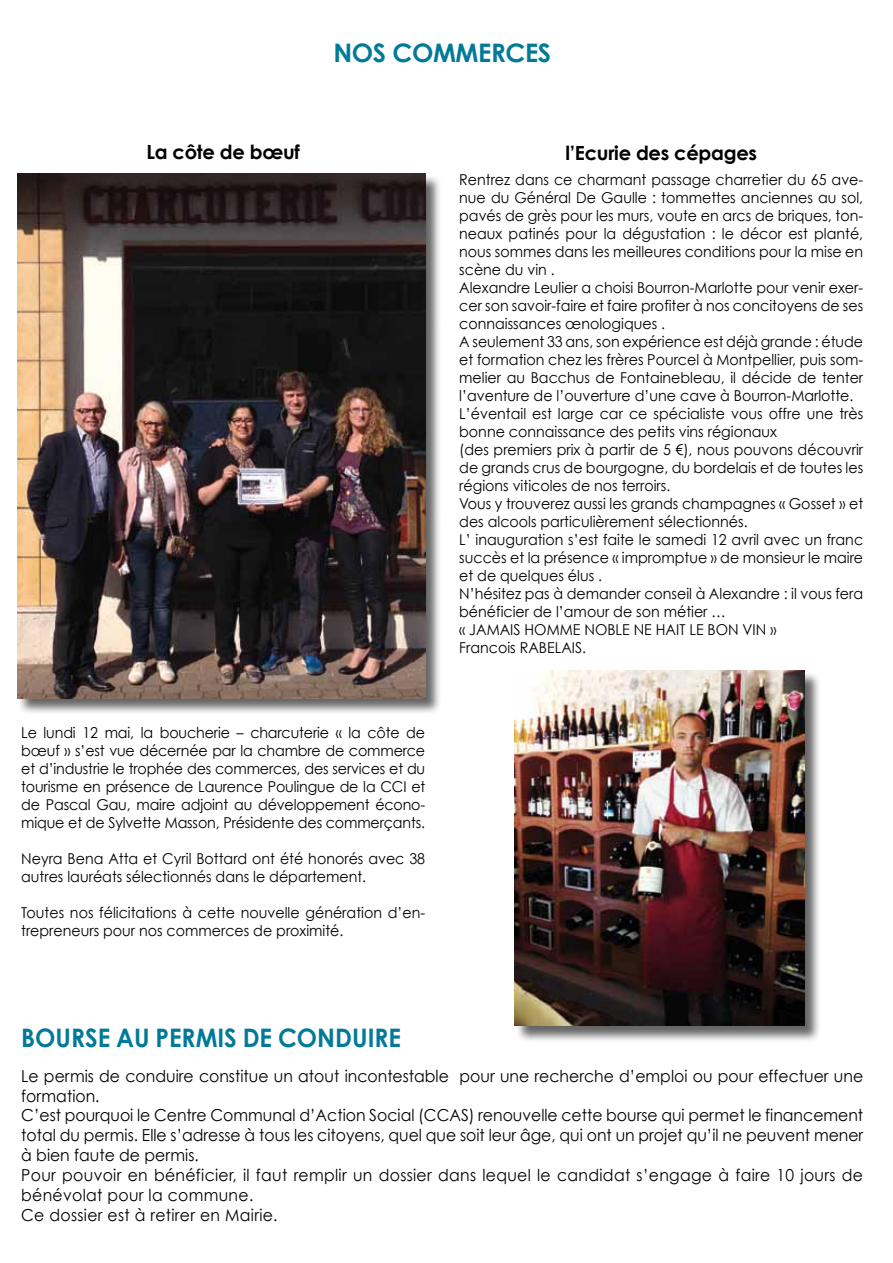
<style>
.page{position:relative;width:893px;height:1263px;background:#fff}
.page>*{position:absolute;margin:0;border:0;box-sizing:border-box;transform-origin:0 0}
.t1{font:700 25.5px "Century Gothic";color:#007a98;scale:.95 1}
.t2{font:700 25.5px "Century Gothic";color:#007a98}
.t3{font:700 19.5px "Century Gothic";letter-spacing:-.015em;color:#000}
.t4{font:16.5px/19.8px "Century Gothic";color:#000;scale:.95 1}
.t5{font:15px/18px "Century Gothic";color:#000;scale:.95 1}
</style>
<div class="page">
<div style="left:515px;top:671px;width:306px;height:372px;background:#000;opacity:.6"></div>
<img style="left:514px;top:670px;width:290px;height:356px">
<div style="left:17px;top:174px;width:425px;height:541px;background:#000;opacity:.6"></div>
<img style="left:17px;top:174px;width:408px;height:524px">
<h1 class="t2" style="left:333px;top:36px;width:219px">NOS COMMERCES</h1>
<h2 class="t3" style="left:146px;top:140px;width:155px">La côte de bœuf</h2>
<h2 class="t3" style="left:565px;top:140px;width:193px">l’Ecurie des cépages</h2>
<p class="t5" style="left:21px;top:724px;width:427px;text-align:justify">Le lundi 12 mai, la boucherie – charcuterie « la côte de bœuf » s’est vue décernée par la chambre de commerce et d’industrie le trophée des commerces, des services et du tourisme en présence de Laurence Poulingue de la CCI et de Pascal Gau, maire adjoint au développement écono&shy;mique et de Sylvette Masson, Présidente des commerçants.</p>
<p class="t5" style="left:21px;top:850px;width:427px">Neyra Bena Atta et Cyril Bottard ont été honorés avec 38 autres lauréats sélectionnés dans le département.</p>
<p class="t5" style="left:21px;top:904px;width:427px">Toutes nos félicitations à cette nouvelle génération d’en&shy;trepreneurs pour nos commerces de proximité.</p>
<p class="t5" style="left:459px;top:171px;width:427px">Rentrez dans ce charmant passage charretier du 65 ave&shy;nue du Général De Gaulle : tommettes anciennes au sol, pavés de grès pour les murs, voute en arcs de briques, ton&shy;neaux patinés pour la dégustation : le décor est planté, nous sommes dans les meilleures conditions pour la mise en scène du vin .<br>Alexandre Leulier a choisi Bourron-Marlotte pour venir exer&shy;cer son savoir-faire et faire profiter à nos concitoyens de ses connaissances œnologiques .<br>A seulement 33 ans, son expérience est déjà grande : étude et formation chez les frères Pourcel à Montpellier, puis som&shy;melier au Bacchus de Fontainebleau, il décide de tenter l’aventure de l’ouverture d’une cave à Bourron-Marlotte.<br>L’éventail est large car ce spécialiste vous offre une très bonne connaissance des petits vins régionaux<br>(des premiers prix à partir de 5 €), nous pouvons découvrir de grands crus de bourgogne, du bordelais et de toutes les régions viticoles de nos terroirs.<br>Vous y trouverez aussi les grands champagnes « Gosset » et des alcools particulièrement sélectionnés.<br>L’ inauguration s’est faite le samedi 12 avril avec un franc succès et la présence « impromptue » de monsieur le maire et de quelques élus .<br>N’hésitez pas à demander conseil à Alexandre : il vous fera bénéficier de l’amour de son métier …<br>« JAMAIS HOMME NOBLE NE HAIT LE BON VIN »<br>Francois RABELAIS.</p>
<h1 class="t1" style="left:21px;top:1021px;width:401px">BOURSE AU PERMIS DE CONDUIRE</h1>
<p class="t4" style="left:21px;top:1066px;width:888px">Le permis de conduire constitue un atout incontestable pour une recherche d’emploi ou pour effectuer une formation.<br>C’est pourquoi le Centre Communal d’Action Social (CCAS) renouvelle cette bourse qui permet le financement total du permis. Elle s’adresse à tous les citoyens, quel que soit leur âge, qui ont un projet qu’il ne peuvent mener à bien faute de permis.<br>Pour pouvoir en bénéficier, il faut remplir un dossier dans lequel le candidat s’engage à faire 10 jours de bénévolat pour la commune.<br>Ce dossier est à retirer en Mairie.</p>
</div>
